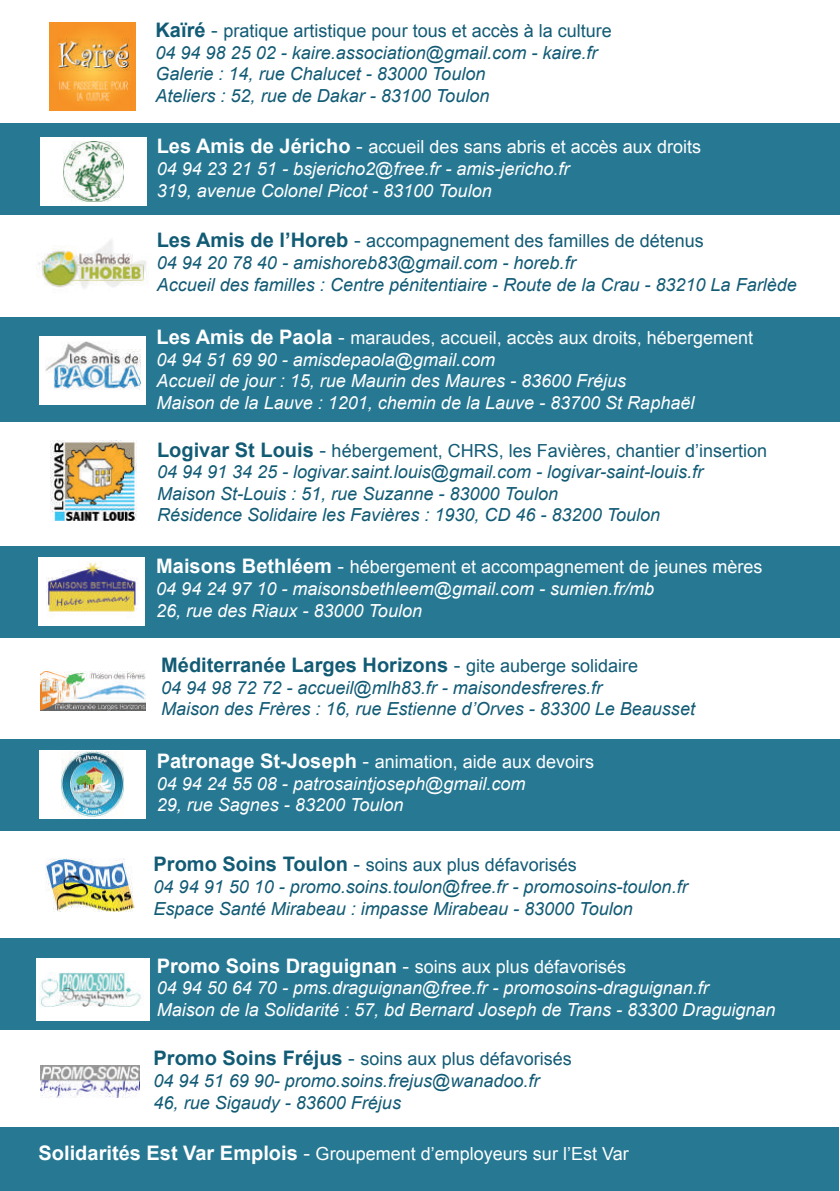
<style>
.page{position:relative;width:840px;height:1191px;background:#fff}
.page>*{position:absolute;margin:0;border:0;box-sizing:border-box;transform-origin:0 0}
.t1{font:700 20px "Arial";color:#125b75}
.t2{font:italic 18px/21.6px "Arial";color:#125b75}
.t3{font:italic 18px/21.6px "Arial";color:#fff}
.t4{font:18px "Arial";color:#fff}
.s1{font-weight:700;font-style:normal;font-size:20px}
.s2{font-style:normal;font-size:20px}
.s3{font-style:normal}
.s4{font-weight:400}
.s5{font-weight:400;font-size:18px}
.s6{font-weight:700;font-size:20px}
.s7{font-size:20px}
</style>
<div class="page">
<div style="left:0;top:124px;width:839px;height:91px;background:#277893"></div>
<div style="left:0;top:318px;width:839px;height:104px;background:#277893"></div>
<div style="left:0;top:546px;width:838px;height:92px;background:#277893"></div>
<div style="left:0;top:738px;width:839px;height:92px;background:#277893"></div>
<div style="left:0;top:938px;width:838px;height:92px;background:#277893"></div>
<div style="left:0;top:1127px;width:838px;height:64px;background:#277893"></div>
<div style="left:40px;top:137px;width:106px;height:68px;background:#fff"></div>
<img style="left:63px;top:141px;width:60px;height:60px">
<div style="left:39px;top:557px;width:106px;height:68px;background:#fff"></div>
<img style="left:46px;top:562px;width:91px;height:56px">
<img style="left:45px;top:859px;width:90px;height:52px">
<div style="left:39px;top:750px;width:107px;height:68px;background:#fff"></div>
<img style="left:61px;top:752px;width:63px;height:65px">
<img style="left:40px;top:1065px;width:99px;height:33px">
<div style="left:40px;top:336px;width:106px;height:68px;background:#fff"></div>
<img style="left:45px;top:341px;width:95px;height:49px">
<img style="left:38px;top:240px;width:111px;height:48px">
<img style="left:40px;top:672px;width:106px;height:39px">
<div style="left:36px;top:958px;width:114px;height:62px;background:#fff"></div>
<img style="left:40px;top:972px;width:101px;height:34px">
<img style="left:51px;top:440px;width:85px;height:81px">
<img style="left:50px;top:23px;width:86px;height:87px">
<p class="t2" style="left:155px;top:20px;width:457px"><span class="s1">Kaïré</span> <span class="s2">-</span> <span class="s3">pratique artistique pour tous et accès à la culture </span>04 94 98 25 02 - kaire.association@gmail.com - kaire.fr Galerie : 14, rue Chalucet - 83000 Toulon<br>Ateliers : 52, rue de Dakar - 83100 Toulon</p>
<p class="t3" style="left:157px;top:137px;width:545px"><span class="s1">Les Amis de Jéricho</span> <span class="s2">-</span> <span class="s3">accueil des sans abris et accès aux droits<br></span>04 94 23 21 51 - bsjericho2@free.fr - amis-jericho.fr<br>319, avenue Colonel Picot - 83100 Toulon</p>
<p class="t2" style="left:157px;top:230px;width:641px"><span class="s1">Les Amis de l’Horeb</span> <span class="s2">-</span> <span class="s3">accompagnement des familles de détenus<br></span>04 94 20 78 40 - amishoreb83@gmail.com - horeb.fr<br>Accueil des familles : Centre pénitentiaire - Route de la Crau - 83210 La Farlède</p>
<p class="t3" style="left:156px;top:327px;width:597px"><span class="s1">Les Amis de Paola</span> <span class="s2">-</span> <span class="s3">maraudes, accueil, accès aux droits, hébergement </span>04 94 51 69 90 - amisdepaola@gmail.com<br>Accueil de jour : 15, rue Maurin des Maures - 83600 Fréjus<br>Maison de la Lauve : 1201, chemin de la Lauve - 83700 St Raphaël</p>
<p class="t2" style="left:157px;top:440px;width:611px"><span class="s1">Logivar St Louis</span> <span class="s2">-</span> <span class="s3">hébergement, CHRS, les Favières, chantier d’insertion </span>04 94 91 34 25 - logivar.saint.louis@gmail.com - logivar-saint-louis.fr<br>Maison St-Louis : 51, rue Suzanne - 83000 Toulon<br>Résidence Solidaire les Favières : 1930, CD 46 - 83200 Toulon</p>
<p class="t3" style="left:156px;top:556px;width:607px"><span class="s1">Maisons Bethléem</span> <span class="s2">-</span> <span class="s3">hébergement et accompagnement de jeunes mères<br></span>04 94 24 97 10 - maisonsbethleem@gmail.com - sumien.fr/mb<br>26, rue des Riaux - 83000 Toulon</p>
<p class="t1" style="left:161px;top:652px;width:478px">Méditerranée Larges Horizons <span class="s4">-</span> <span class="s5">gite auberge solidaire</span></p>
<p class="t2" style="left:161px;top:677px;width:535px">04 94 98 72 72 - accueil@mlh83.fr - maisondesfreres.fr<br>Maison des Frères : 16, rue Estienne d’Orves - 83300 Le Beausset</p>
<p class="t3" style="left:157px;top:751px;width:438px"><span class="s1">Patronage St-Joseph</span> <span class="s2">-</span> <span class="s3">animation, aide aux devoirs<br></span>04 94 24 55 08 - patrosaintjoseph@gmail.com<br>29, rue Sagnes - 83200 Toulon</p>
<p class="t2" style="left:153px;top:854px;width:535px"><span class="s1">Promo Soins Toulon</span> <span class="s2">-</span> <span class="s3">soins aux plus défavorisés<br></span>04 94 91 50 10 - promo.soins.toulon@free.fr - promosoins-toulon.fr<br>Espace Santé Mirabeau : impasse Mirabeau - 83000 Toulon</p>
<p class="t3" style="left:157px;top:955px;width:620px"><span class="s1">Promo Soins Draguignan</span> <span class="s2">-</span> <span class="s3">soins aux plus défavorisés<br></span>04 94 50 64 70 - pms.draguignan@free.fr - promosoins-draguignan.fr<br>Maison de la Solidarité : 57, bd Bernard Joseph de Trans - 83300 Draguignan</p>
<p class="t2" style="left:153px;top:1048px;width:419px"><span class="s1">Promo Soins Fréjus</span> <span class="s2">-</span> <span class="s3">soins aux plus défavorisés<br></span>04 94 51 69 90- promo.soins.frejus@wanadoo.fr<br>46, rue Sigaudy - 83600 Fréjus</p>
<p class="t4" style="left:39px;top:1142px;width:591px"><span class="s6">Solidarités Est Var Emplois</span> <span class="s7">-</span> Groupement d’employeurs sur l’Est Var</p>
</div>
